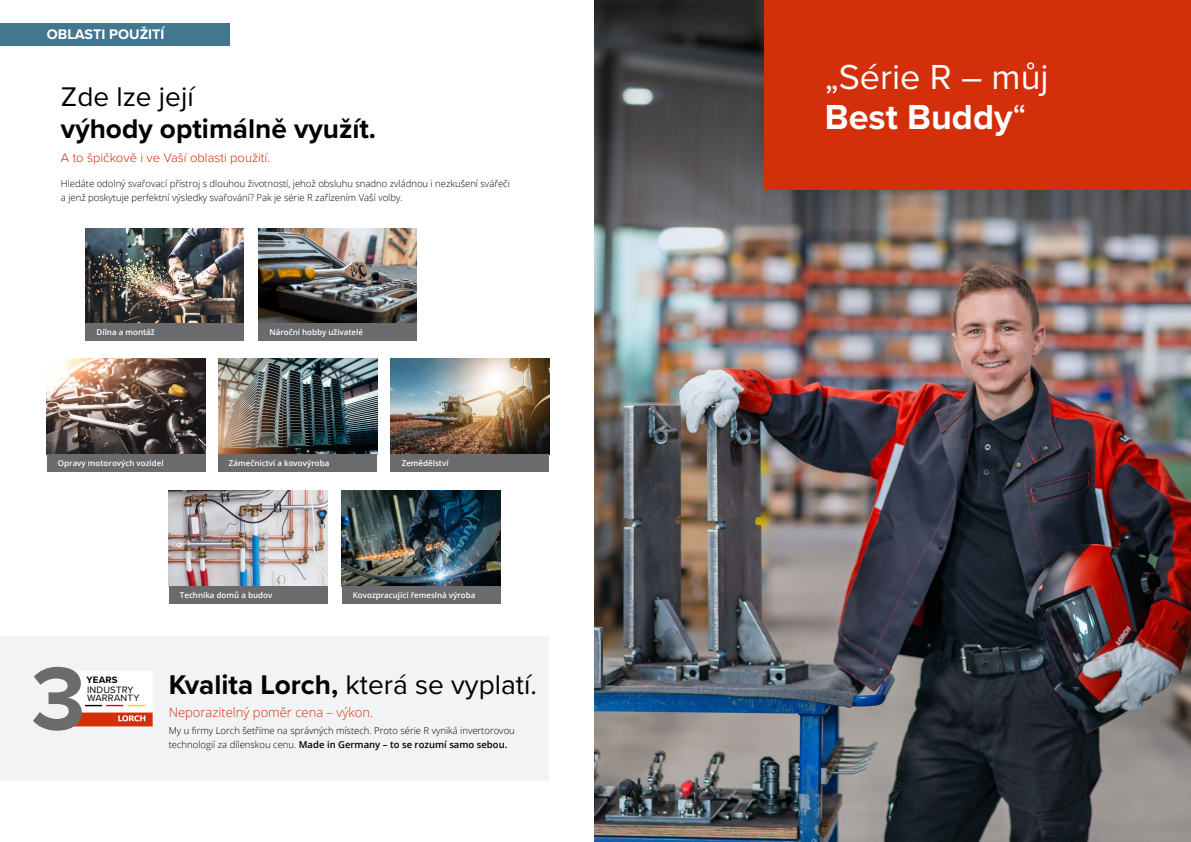
<style>
.page{position:relative;width:1191px;height:842px;background:#fff}
.page>*{position:absolute;margin:0;border:0;box-sizing:border-box;transform-origin:0 0}
.t1{font:36px/40px "Proxima Nova";color:#fff}
.t2{font:28px "Proxima Nova";color:#000}
.t3{font:700 28px "Proxima Nova";color:#000}
.t4{font:700 14.4px "Proxima Nova";color:#fff}
.t5{font:300 13px "Proxima Nova";color:#d42f0b}
.t6{font:300 13px "Open Sans";color:#d42f0b}
.t7{font:9.6px/8.6px "Proxima Nova";letter-spacing:.02em;color:#000}
.t8{font:700 9.6px "Proxima Nova";letter-spacing:.015em;color:#000}
.t9{font:300 9.5px/14.2px "Open Sans";color:#000}
.t10{font:600 8px "Open Sans";color:#fff}
.s1{font-weight:700}
.s2{font-weight:600}
</style>
<div class="page">
<img style="left:594px;top:0;width:597px;height:842px">
<div style="left:764px;top:0;width:427px;height:189px;background:#d42f0b"></div>
<img style="left:218px;top:358px;width:159px;height:96px">
<img style="left:47px;top:358px;width:158px;height:96px">
<img style="left:390px;top:358px;width:159px;height:96px">
<div style="left:390px;top:455px;width:159px;height:17px;background:#6b6a6d"></div>
<div style="left:218px;top:455px;width:159px;height:17px;background:#6b6a6d"></div>
<div style="left:47px;top:455px;width:158px;height:17px;background:#6b6a6d"></div>
<img style="left:169px;top:491px;width:158px;height:96px">
<div style="left:169px;top:587px;width:158px;height:17px;background:#6b6a6d"></div>
<img style="left:85px;top:228px;width:159px;height:96px">
<div style="left:85px;top:324px;width:159px;height:17px;background:#6b6a6d"></div>
<img style="left:342px;top:491px;width:158px;height:96px">
<div style="left:342px;top:587px;width:158px;height:17px;background:#6b6a6d"></div>
<img style="left:258px;top:228px;width:159px;height:96px">
<div style="left:258px;top:324px;width:159px;height:17px;background:#6b6a6d"></div>
<div style="left:0;top:636px;width:549px;height:145px;background:#f2f3f4"></div>
<div style="left:0;top:23px;width:230px;height:22px;background:#427790"></div>
<svg style="left:33px;top:667px;width:120px;height:64px"></svg>
<h3 class="t4" style="left:47px;top:23px;width:119px">OBLASTI POUŽITÍ</h3>
<h2 class="t2" style="left:61px;top:76px;width:134px">Zde lze její</h2>
<h2 class="t3" style="left:61px;top:108px;width:317px">výhody optimálně využít.</h2>
<h3 class="t5" style="left:61px;top:148px;width:211px">A to špičkově i ve Vaší oblasti použití.</h3>
<p class="t9" style="left:61px;top:176px;width:450px">Hledáte odolný svařovací přístroj s dlouhou životností, jehož obsluhu snadno zvládnou i nezkušení svářeči a jenž poskytuje perfektní výsledky svařování? Pak je série R zařízením Vaší volby.</p>
<p class="t10" style="left:97px;top:327px;width:60px">Dílna a montáž</p>
<p class="t10" style="left:269px;top:327px;width:95px">Nároční hobby uživatelé</p>
<p class="t10" style="left:58px;top:457px;width:107px">Opravy motorových vozidel</p>
<p class="t10" style="left:229px;top:457px;width:102px">Zámečnictví a kovovýroba</p>
<p class="t10" style="left:402px;top:457px;width:48px">Zemědělství</p>
<p class="t10" style="left:180px;top:589px;width:94px">Technika domů a budov</p>
<p class="t10" style="left:353px;top:589px;width:124px">Kovozpracující řemeslná výroba</p>
<p class="t8" style="left:87px;top:673px;width:32px">YEARS</p>
<p class="t7" style="left:87px;top:685px;width:54px">INDUSTRY<br>WARRANTY</p>
<h2 class="t2" style="left:169px;top:664px;width:369px"><span class="s1">Kvalita Lorch,</span> která se vyplatí.</h2>
<h3 class="t6" style="left:169px;top:703px;width:206px">Neporazitelný poměr cena – výkon.</h3>
<p class="t9" style="left:169px;top:723px;width:347px">My u firmy Lorch šetříme na správných místech. Proto série R vyniká invertorovou technologií za dílenskou cenu. <span class="s2">Made in Germany – to se rozumí samo sebou.</span></p>
<h1 class="t1" style="left:825px;top:56px;width:225px">„Série R – můj<br><span class="s1">Best Buddy</span>“</h1>
</div>
